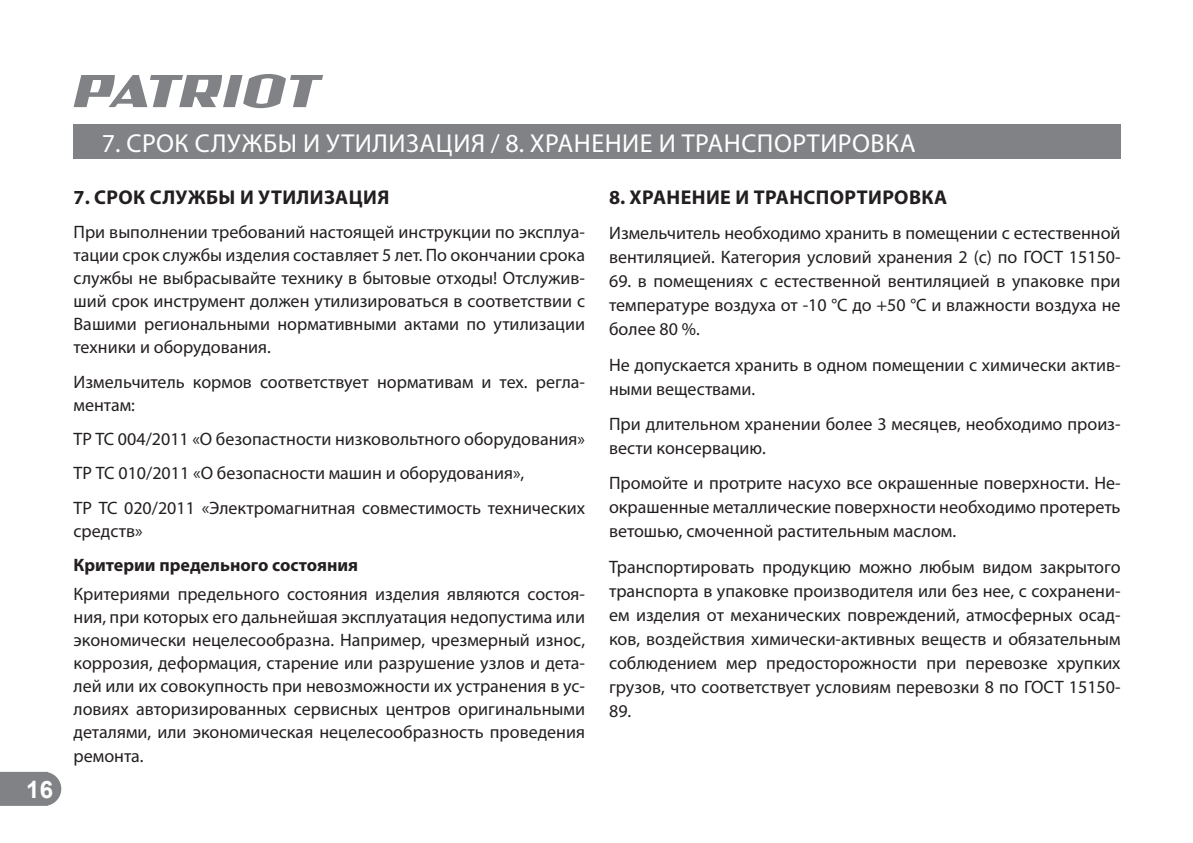
<style>
.page{position:relative;width:1193px;height:843px;background:#fff}
.page>*{position:absolute;margin:0;border:0;box-sizing:border-box;transform-origin:0 0}
.t1{font:26px "Myriad Pro";letter-spacing:.02em;color:#fff}
.t2{font:700 24px "Arial";color:#fff}
.t3{font:700 20px "Myriad Pro";letter-spacing:.02em;color:#231f20}
.t4{font:18px/24px "Myriad Pro";color:#231f20;text-align:justify}
.t5{font:700 18px "Myriad Pro";color:#231f20}
</style>
<div class="page">
<svg style="left:0;top:772px;width:61px;height:34px"></svg>
<div style="left:74px;top:125px;width:1046px;height:34px;background:#808285"></div>
<svg style="left:74px;top:74px;width:249px;height:34px"></svg>
<h2 class="t2" style="left:26px;top:772px;width:28px">16</h2>
<h1 class="t1" style="left:102px;top:127px;width:815px">7. СРОК СЛУЖБЫ И УТИЛИЗАЦИЯ / 8. ХРАНЕНИЕ И ТРАНСПОРТИРОВКА</h1>
<p class="t3" style="left:74px;top:184px;width:317px">7. СРОК СЛУЖБЫ И УТИЛИЗАЦИЯ</p>
<p class="t4" style="left:74px;top:221px;width:513px;line-height:23px">При выполнении требований настоящей инструкции по эксплуа&shy;тации срок службы изделия составляет 5 лет. По окончании срока службы не выбрасывайте технику в бытовые отходы! Отслужив&shy;ший срок инструмент должен утилизироваться в соответствии с Вашими региональными нормативными актами по утилизации техники и оборудования.</p>
<p class="t4" style="left:74px;top:370px;width:513px;line-height:23px">Измельчитель кормов соответствует нормативам и тех. регла&shy;ментам:</p>
<p class="t4" style="left:74px;top:422px;width:513px;line-height:34.4px;text-align:left">ТР ТС 004/2011 «О безопастности низковольтного оборудования»<br>ТР ТС 010/2011 «О безопасности машин и оборудования»,<br>ТР ТС 020/2011 «Электромагнитная совместимость технических</p>
<p class="t4" style="left:74px;top:518px;width:71px">средств»</p>
<p class="t5" style="left:74px;top:553px;width:286px">Критерии предельного состояния</p>
<p class="t4" style="left:74px;top:582px;width:513px;line-height:23.2px">Критериями предельного состояния изделия являются состоя&shy;ния, при которых его дальнейшая эксплуатация недопустима или экономически нецелесообразна. Например, чрезмерный износ, коррозия, деформация, старение или разрушение узлов и дета&shy;лей или их совокупность при невозможности их устранения в ус&shy;ловиях авторизированных сервисных центров оригинальными деталями, или экономическая нецелесообразность проведения ремонта.</p>
<p class="t3" style="left:609px;top:184px;width:340px">8. ХРАНЕНИЕ И ТРАНСПОРТИРОВКА</p>
<p class="t4" style="left:609px;top:221px;width:513px">Измельчитель необходимо хранить в помещении с естественной вентиляцией. Категория условий хранения 2 (с) по ГОСТ 15150-</p>
<p class="t4" style="left:609px;top:269px;width:513px">69. в помещениях с естественной вентиляцией в упаковке при температуре воздуха от -10 °С до +50 °С и влажности воздуха не более 80 %.</p>
<p class="t4" style="left:609px;top:352px;width:513px">Не допускается хранить в одном помещении с химически актив&shy;ными веществами.</p>
<p class="t4" style="left:609px;top:412px;width:513px">При длительном хранении более 3 месяцев, необходимо произ&shy;вести консервацию.</p>
<p class="t4" style="left:609px;top:471px;width:513px">Промойте и протрите насухо все окрашенные поверхности. Не&shy;окрашенные металлические поверхности необходимо протереть ветошью, смоченной растительным маслом.</p>
<p class="t4" style="left:609px;top:554px;width:513px">Транспортировать продукцию можно любым видом закрытого транспорта в упаковке производителя или без нее, с сохранени&shy;ем изделия от механических повреждений, атмосферных осад&shy;ков, воздействия химически-активных веществ и обязательным соблюдением мер предосторожности при перевозке хрупких грузов, что соответствует условиям перевозки 8 по ГОСТ 15150- 89.</p>
</div>
